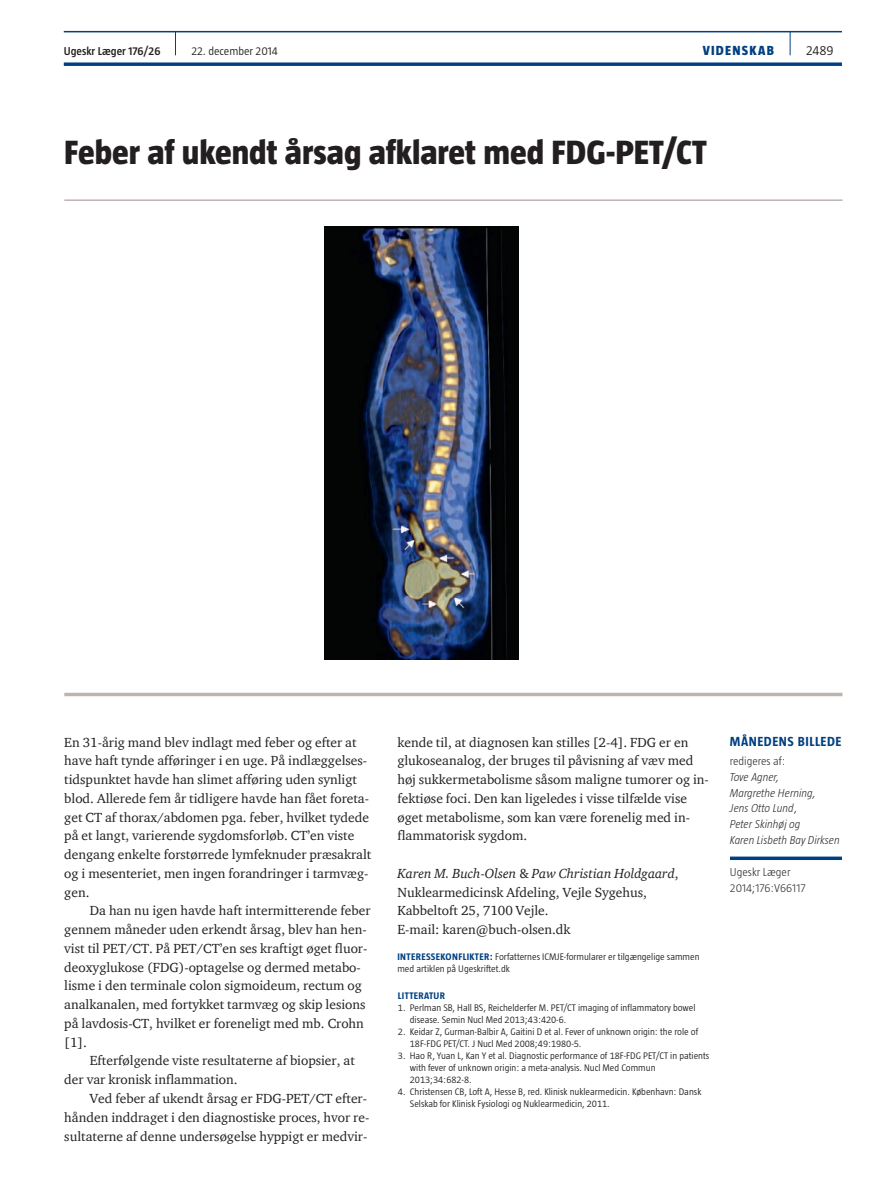
<style>
.page{position:relative;width:893px;height:1191px;background:#fff}
.page>*{position:absolute;margin:0;border:0;box-sizing:border-box;transform-origin:0 0}
.t1{font:800 34.5px "Taz";color:#231f20}
.t2{font:13.5px/18.8px "ITC Charter Com";color:#231f20}
.t3{font:700 13.5px "Taz";letter-spacing:.04em;color:#014081}
.t4{font:800 13.5px "Taz";letter-spacing:.095em;color:#014081}
.t5{font:300 13.5px "Taz";color:#231f20}
.t6{font:italic 300 11.7px/15.8px "Taz";color:#231f20}
.t7{font:300 11.7px/15.8px "Taz";color:#231f20}
.t8{font:600 11.7px "Taz";color:#231f20}
.t9{font:300 11.7px "Taz";color:#231f20}
.t10{font:300 9.75px/12px "Taz";color:#231f20}
.t11{font:700 9.75px "Taz";letter-spacing:.04em;color:#014081}
.s1{font-style:italic}
.s2{font-weight:700;color:#014081}
.s3{font-style:normal}
</style>
<div class="page">
<hr style="left:64px;top:31px;width:778px;height:1px;background:#014081">
<svg style="left:64px;top:62px;width:778px;height:4px;background:#235991"></svg>
<svg style="left:790px;top:32px;width:1px;height:23px"></svg>
<svg style="left:175px;top:32px;width:1px;height:23px"></svg>
<hr style="left:64px;top:693px;width:778px;height:3px;background:#bbb4af">
<hr style="left:64px;top:199px;width:778px;height:2px;background:#bbb4af">
<svg style="left:730px;top:856px;width:112px;height:4px"></svg>
<img style="left:324px;top:227px;width:195px;height:432px">
<p class="t8" style="left:64px;top:45px;width:98px">Ugeskr Læger 176/26</p>
<p class="t9" style="left:192px;top:45px;width:88px">22. december 2014</p>
<p class="t4" style="left:703px;top:43px;width:73px">VIDENSKAB</p>
<p class="t5" style="left:806px;top:43px;width:29px">2489</p>
<h1 class="t1" style="left:64px;top:133px;width:644px">Feber af ukendt årsag afklaret med FDG-PET/CT</h1>
<p class="t2" style="left:64px;top:732px;width:309px">En 31-årig mand blev indlagt med feber og efter at have haft tynde afføringer i en uge. På indlæggelses&shy;tidspunktet havde han slimet afføring uden synligt blod. Allerede fem år tidligere havde han fået foreta&shy;get CT af thorax/abdomen pga. feber, hvilket tydede på et langt, varierende sygdomsforløb. CT’en viste dengang enkelte forstørrede lymfeknuder præsakralt og i mesenteriet, men ingen forandringer i tarmvæg&shy;gen.</p>
<p class="t2" style="left:64px;top:901px;width:308px;text-indent:26px">Da han nu igen havde haft intermitterende feber gennem måneder uden erkendt årsag, blev han hen&shy;vist til PET/CT. På PET/CT’en ses kraftigt øget fluor&shy;deoxyglukose (FDG)-optagelse og dermed metabo&shy;lisme i den terminale colon sigmoideum, rectum og analkanalen, med fortykket tarmvæg og skip lesions på lavdosis-CT, hvilket er foreneligt med mb. Crohn [1].</p>
<p class="t2" style="left:64px;top:1051px;width:292px;text-indent:26px">Efterfølgende viste resultaterne af biopsier, at der var kronisk inflammation.</p>
<p class="t2" style="left:64px;top:1088px;width:307px;text-indent:26px">Ved feber af ukendt årsag er FDG-PET/CT efter&shy;hånden inddraget i den diagnostiske proces, hvor re&shy;sultaterne af denne undersøgelse hyppigt er medvir-</p>
<p class="t2" style="left:397px;top:732px;width:313px">kende til, at diagnosen kan stilles [2-4]. FDG er en glukoseanalog, der bruges til påvisning af væv med høj sukkermetabolisme såsom maligne tumorer og in&shy;fektiøse foci. Den kan ligeledes i visse tilfælde vise øget metabolisme, som kan være forenelig med in&shy;flammatorisk sygdom.</p>
<p class="t2" style="left:397px;top:863px;width:283px"><span class="s1">Karen M. Buch-Olsen</span> &amp; <span class="s1">Paw Christian Holdgaard</span>, Nuklearmedicinsk Afdeling, Vejle Sygehus, Kabbeltoft 25, 7100 Vejle.<br>E-mail: karen@buch-olsen.dk</p>
<p class="t11" style="left:397px;top:951px;width:15px">INTERE</p>
<p class="t11" style="left:426px;top:951px;width:43px">SSEKONFLIKTER</p>
<p class="t10" style="left:397px;top:951px;width:304px;text-indent:92px"><span class="s2">:</span> Forfatternes ICMJE-formularer er tilgængelige sammen med artiklen på Ugeskriftet.dk</p>
<p class="t11" style="left:398px;top:990px;width:10px">LITTERATUR</p>
<p class="t10" style="left:410px;top:1001px;width:287px;text-indent:-12px">1. Perlman SB, Hall BS, Reichelderfer M. PET/CT imaging of inflammatory bowel disease. Semin Nucl Med 2013;43:420-6.</p>
<p class="t10" style="left:410px;top:1025px;width:290px;text-indent:-12px">2. Keidar Z, Gurman-Balbir A, Gaitini D et al. Fever of unknown origin: the role of<br>18F-FDG PET/CT. J Nucl Med 2008;49:1980-5.</p>
<p class="t10" style="left:410px;top:1049px;width:301px;text-indent:-12px">3. Hao R, Yuan L, Kan Y et al. Diagnostic performance of 18F-FDG PET/CT in patients with fever of unknown origin: a meta-analysis. Nucl Med Commun<br>2013;34:682-8.</p>
<p class="t10" style="left:410px;top:1085px;width:293px;text-indent:-12px">4. Christensen CB, Loft A, Hesse B, red. Klinisk nuklearmedicin. København: Dansk<br>Selskab for Klinisk Fysiologi og Nuklearmedicin, 2011.</p>
<p class="t3" style="left:730px;top:734px;width:75px">MÅNEDENS BILLEDE</p>
<p class="t7" style="left:730px;top:753px;width:57px">redigeres af:</p>
<p class="t6" style="left:730px;top:769px;width:111px">Tove Agner,<br>Margrethe Herning,<br>Jens Otto Lund<span class="s3">,<br></span>Peter Skinhøj og<br>Karen Lisbeth Bay Dirksen</p>
<p class="t7" style="left:730px;top:863px;width:77px">Ugeskr Læger<br>2014;176:V66117</p>
</div>
